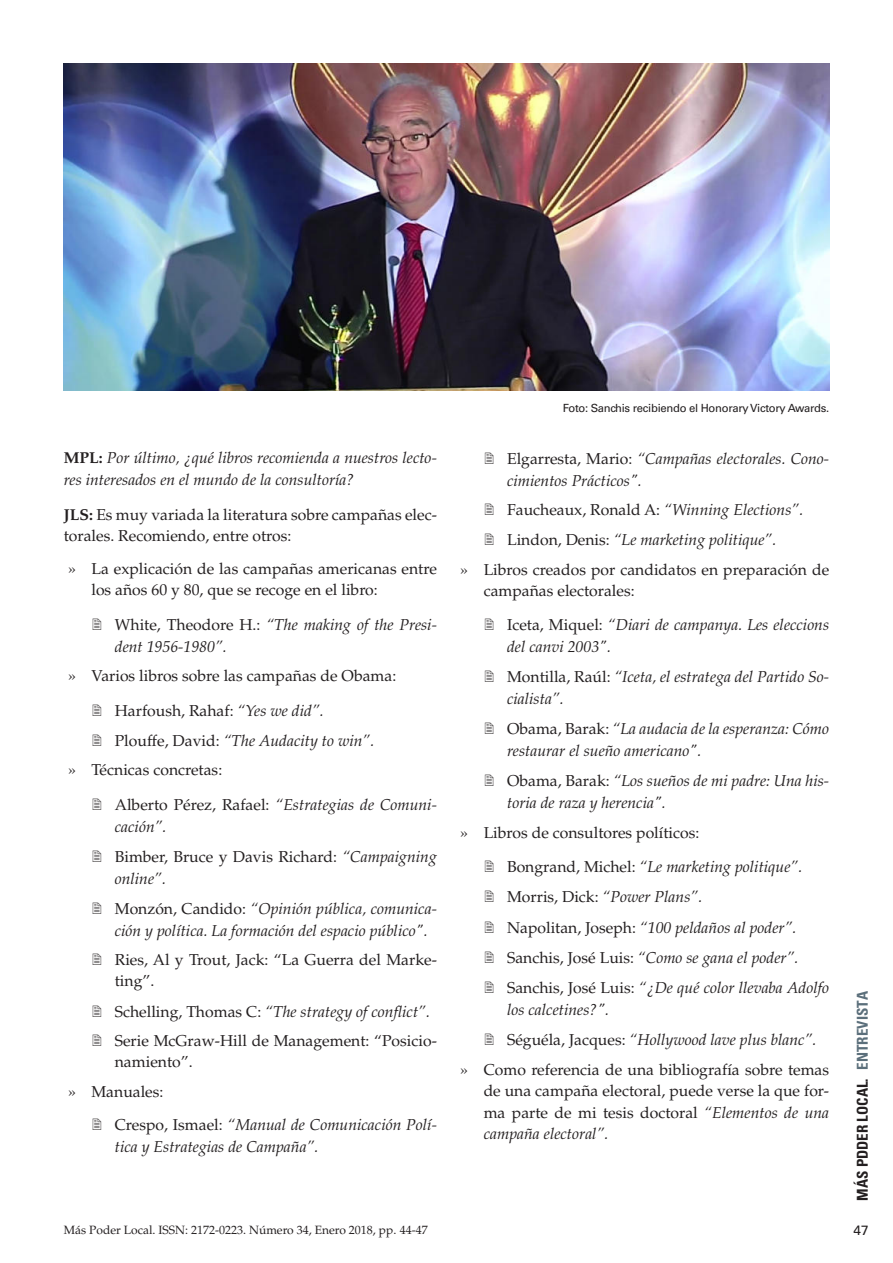
<style>
.page{position:relative;width:893px;height:1263px;background:#fff}
.page>*{position:absolute;margin:0;border:0;box-sizing:border-box;transform-origin:0 0}
.List_normal_copy{font:italic 15.75px/21.8px "Palatino";color:#231f20}
.List_normal{font:15.75px/21px "Palatino";color:#231f20}
.List_normal_copy-2{font:15.75px/21px "Palatino";color:#231f20}
.t1{font:700 condensed 15px "Univers";color:#231f20}
.t2{font:700 condensed 15px "Univers";color:#5b6f7b}
.t3{font:13.5px "Univers";color:#231f20}
.t4{font:12px "Palatino";color:#231f20}
.pie_de_imagen{font:11.25px "Univers";letter-spacing:-.025em;color:#231f20}
.s1{font-weight:700;font-style:normal}
.s2{font-weight:700}
.s3{font-style:normal}
.s4{font-style:italic}
</style>
<div class="page">
<img style="left:64px;top:64px;width:765px;height:327px">
<p class="List_normal_copy" style="left:64px;top:447px;width:375px"><span class="s1">MPL:</span> Por último, ¿qué libros recomienda a nuestros lecto&shy;res interesados en el mundo de la consultoría?</p>
<p class="List_normal" style="left:64px;top:504px;width:375px"><span class="s2">JLS:</span> Es muy variada la literatura sobre campañas elec&shy;torales. Recomiendo, entre otros:</p>
<p class="List_normal" style="left:91px;top:559px;width:347px;text-indent:-23px">» La explicación de las campañas americanas entre los años 60 y 80, que se recoge en el libro:</p>
<p class="List_normal_copy" style="left:115px;top:614px;width:324px"><span class="s3">White, Theodore H.:</span> “The making of the Presi&shy;dent 1956-1980”.</p>
<p class="List_normal" style="left:68px;top:666px;width:330px">» Varios libros sobre las campañas de Obama:</p>
<p class="List_normal_copy-2" style="left:115px;top:700px;width:211px">Harfoush, Rahaf: <span class="s4">“Yes we did”.</span></p>
<p class="List_normal_copy" style="left:115px;top:730px;width:261px"><span class="s3">Plouffe, David:</span> “The Audacity to win”.</p>
<p class="List_normal" style="left:68px;top:760px;width:156px">» Técnicas concretas:</p>
<p class="List_normal_copy" style="left:115px;top:794px;width:324px"><span class="s3">Alberto Pérez, Rafael:</span> “Estrategias de Comuni&shy;cación”.</p>
<p class="List_normal_copy-2" style="left:115px;top:846px;width:324px;line-height:21.8px">Bimber, Bruce y Davis Richard: <span class="s4">“Campaigning online”.</span></p>
<p class="List_normal_copy" style="left:115px;top:898px;width:324px"><span class="s3">Monzón, Candido:</span> “Opinión pública, comunica&shy;ción y política. La formación del espacio público".</p>
<p class="List_normal_copy-2" style="left:115px;top:950px;width:324px">Ries, Al y Trout, Jack: “La Guerra del Marke&shy;ting”.</p>
<p class="List_normal_copy" style="left:115px;top:1000px;width:317px"><span class="s3">Schelling, Thomas C:</span> “The strategy of conflict”.</p>
<p class="List_normal_copy-2" style="left:115px;top:1030px;width:324px">Serie McGraw-Hill de Management: “Posicio&shy;namiento”.</p>
<p class="List_normal" style="left:68px;top:1081px;width:97px">» Manuales:</p>
<p class="List_normal_copy" style="left:115px;top:1114px;width:324px"><span class="s3">Crespo, Ismael:</span> “Manual de Comunicación Polí&shy;tica y Estrategias de Campaña”.</p>
<p class="pie_de_imagen" style="left:563px;top:402px;width:268px">Foto: Sanchis recibiendo el Honorary Victory Awards.</p>
<p class="List_normal_copy" style="left:507px;top:448px;width:324px"><span class="s3">Elgarresta, Mario:</span> “Campañas electorales. Cono&shy;cimientos Prácticos".</p>
<p class="List_normal_copy" style="left:507px;top:499px;width:298px"><span class="s3">Faucheaux, Ronald A:</span> “Winning Elections”.</p>
<p class="List_normal_copy" style="left:507px;top:529px;width:271px"><span class="s3">Lindon, Denis:</span> “Le marketing politique”.</p>
<p class="List_normal" style="left:484px;top:559px;width:347px;text-indent:-23px">» Libros creados por candidatos en preparación de campañas electorales:</p>
<p class="List_normal_copy" style="left:507px;top:614px;width:324px"><span class="s3">Iceta, Miquel:</span> “Diari de campanya. Les eleccions del canvi 2003".</p>
<p class="List_normal_copy" style="left:507px;top:666px;width:324px"><span class="s3">Montilla, Raúl:</span> “Iceta, el estratega del Partido So&shy;cialista”.</p>
<p class="List_normal_copy" style="left:507px;top:718px;width:324px"><span class="s3">Obama, Barak:</span> “La audacia de la esperanza: Cómo restaurar el sueño americano".</p>
<p class="List_normal_copy" style="left:507px;top:770px;width:324px"><span class="s3">Obama, Barak:</span> “Los sueños de mi padre: Una his&shy;toria de raza y herencia".</p>
<p class="List_normal" style="left:460px;top:822px;width:241px">» Libros de consultores políticos:</p>
<p class="List_normal_copy" style="left:507px;top:856px;width:297px"><span class="s3">Bongrand, Michel:</span> “Le marketing politique”.</p>
<p class="List_normal_copy" style="left:507px;top:886px;width:197px"><span class="s3">Morris, Dick:</span> “Power Plans”.</p>
<p class="List_normal_copy" style="left:507px;top:917px;width:291px"><span class="s3">Napolitan, Joseph:</span> “100 peldaños al poder”.</p>
<p class="List_normal_copy" style="left:507px;top:947px;width:293px"><span class="s3">Sanchis, José Luis:</span> “Como se gana el poder”.</p>
<p class="List_normal_copy" style="left:507px;top:977px;width:324px"><span class="s3">Sanchis, José Luis:</span> “¿De qué color llevaba Adolfo los calcetines?".</p>
<p class="List_normal_copy" style="left:507px;top:1029px;width:311px"><span class="s3">Séguéla, Jacques:</span> “Hollywood lave plus blanc”.</p>
<p class="List_normal" style="left:484px;top:1059px;width:347px;line-height:21.5px;text-align:justify;text-indent:-23px">» Como referencia de una bibliografía sobre temas de una campaña electoral, puede verse la que for&shy;ma parte de mi tesis doctoral <span class="s4">“Elementos de una campaña electoral”.</span></p>
<p class="t4" style="left:64px;top:1223px;width:365px">Más Poder Local. ISSN: 2172-0223. Número 34, Enero 2018, pp. 44-47</p>
<p class="t2" style="left:853px;top:1069px;width:80px;rotate:-90deg">ENTREVISTA</p>
<p class="t1" style="left:853px;top:1201px;width:124px;rotate:-90deg">MÁS PDDER LOCAL.</p>
<p class="t3" style="left:854px;top:1222px;width:17px">47</p>
</div>
